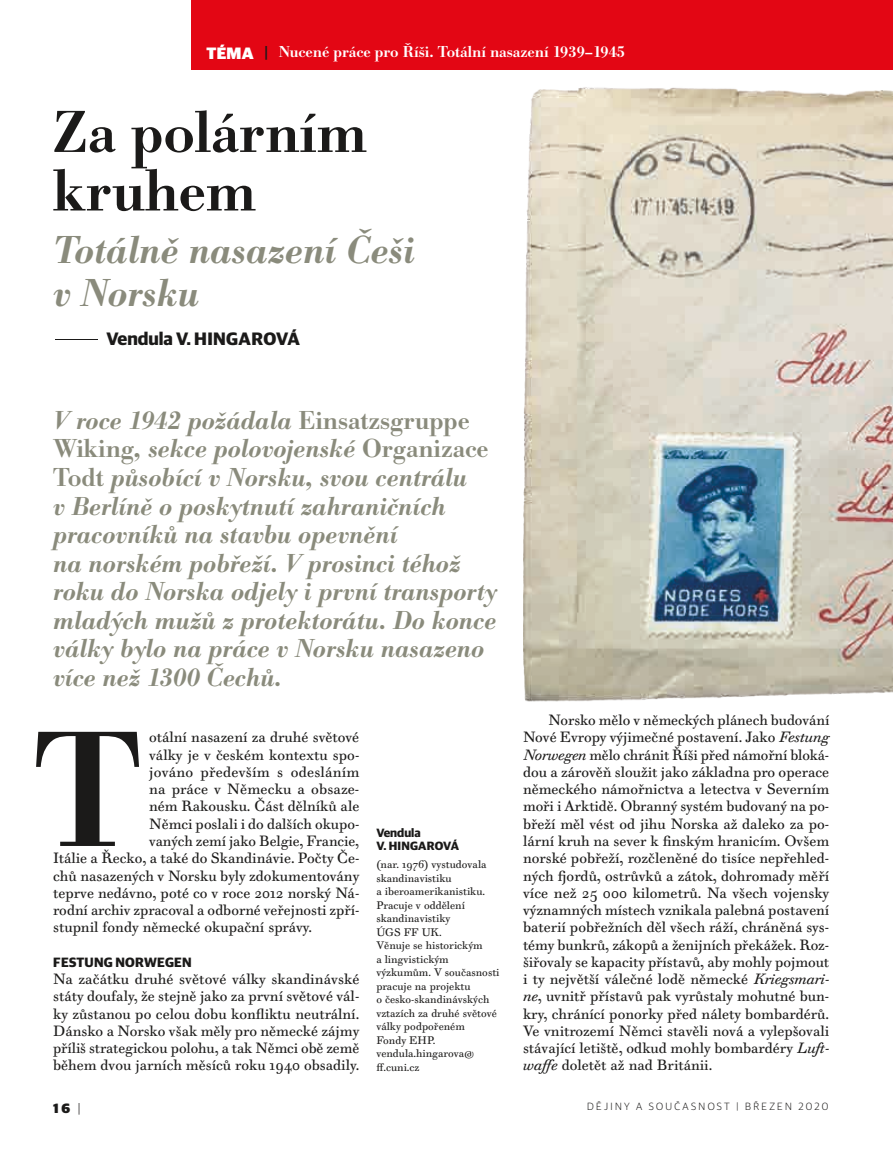
<style>
.page{position:relative;width:893px;height:1149px;background:#fff}
.page>*{position:absolute;margin:0;border:0;box-sizing:border-box;transform-origin:0 0}
.Základ_bez_odr{font:171px "Bodoni Antiqua TOT Dem Bol";color:#1b1a19}
.Titulek_velký{font:61.5px/58.5px "Bodoni Antiqua TOT Dem Bol";color:#1b1a19}
.Podtitul_velký{font:40.5px/43.5px "Bodoni Antiqua TOT Dem Bol Ita";color:#8a8b7c}
.Perex{font:27px/28.5px "Bodoni Antiqua TOT Dem Bol Ita";color:#8a8b7c}
.t1{font:700 18px "Guardian Sans";color:#1b1a19}
.t2{font:16.5px "Bodoni Antiqua TOT Dem Bol";color:#fff}
.Základ_bez_odr-2{font:14.25px/17.2px "Walbaum Text Pro";color:#1b1a19;text-align:justify}
.Mezititulek{font:700 13.5px "Guardian Sans";letter-spacing:.02em;color:#1b1a19}
.t3{font:900 13.5px "Guardian Sans";color:#1b1a19}
.Medailon_-_nadpis{font:700 12px/13.5px "Guardian Sans";color:#1b1a19}
.Literatura__medailon{font:10.5px/13.5px "Walbaum Text Pro";color:#1b1a19}
.t4{font:300 10.5px "Guardian Sans";letter-spacing:.22em;color:#1b1a19}
.s1{font-family:"Guardian Sans";font-weight:900}
.s2{color:#1b1a19}
.s3{font-weight:300;font-size:11.7px}
.s4{font-family:"Bodoni Antiqua TOT Dem Bol"}
.s5{font-style:italic}
.s6{font-weight:300}
</style>
<div class="page">
<img style="left:523px;top:69px;width:370px;height:633px">
<div style="left:191px;top:0;width:702px;height:69px;background:#e30614"></div>
<p class="t2" style="left:206px;top:43px;width:420px"><span class="s1">TÉMA</span> <span class="s2">|</span> Nucené práce pro Říši. Totální nasazení 1939–1945</p>
<p class="Titulek_velký" style="left:53px;top:104px;width:315px">Za polárním kruhem</p>
<p class="Podtitul_velký" style="left:53px;top:229px;width:363px">Totálně nasazení Češi v Norsku</p>
<p class="t1" style="left:53px;top:325px;width:248px"><span class="s3">—</span>Vendula V. HINGAROVÁ</p>
<p class="Perex" style="left:53px;top:406px;width:445px">V roce 1942 požádala <span class="s4">Einsatzsgruppe Wiking</span>, sekce polovojenské <span class="s4">Organizace Todt</span> působící v Norsku, svou centrálu<br>v Berlíně o poskytnutí zahraničních pracovníků na stavbu opevnění<br>na norském pobřeží. V prosinci téhož roku do Norska odjely i první transporty mladých mužů z protektorátu. Do konce války bylo na práce v Norsku nasazeno více než 1300 Čechů.</p>
<p class="Základ_bez_odr" style="left:34px;top:695px;width:108px">T</p>
<p class="Základ_bez_odr-2" style="left:149px;top:729px;width:212px">otální nasazení za druhé světové</p>
<p class="Základ_bez_odr-2" style="left:149px;top:746px;width:212px">války je v českém kontextu spo-</p>
<p class="Základ_bez_odr-2" style="left:149px;top:763px;width:212px">jováno především s odesláním</p>
<p class="Základ_bez_odr-2" style="left:149px;top:780px;width:212px">na práce v Německu a obsaze-</p>
<p class="Základ_bez_odr-2" style="left:149px;top:798px;width:212px">ném Rakousku. Část dělníků ale</p>
<p class="Základ_bez_odr-2" style="left:149px;top:815px;width:212px">Němci poslali i do dalších okupo-</p>
<p class="Základ_bez_odr-2" style="left:149px;top:832px;width:212px">vaných zemí jako Belgie, Francie,</p>
<p class="Základ_bez_odr-2" style="left:53px;top:849px;width:308px">Itálie a Řecko, a také do Skandinávie. Počty Če-</p>
<p class="Základ_bez_odr-2" style="left:53px;top:867px;width:308px">chů nasazených v Norsku byly zdokumentovány</p>
<p class="Základ_bez_odr-2" style="left:53px;top:884px;width:308px">teprve nedávno, poté co v roce 2012 norský Ná-</p>
<p class="Základ_bez_odr-2" style="left:53px;top:901px;width:308px">rodní archiv zpracoval a odborné veřejnosti zpří-</p>
<p class="Základ_bez_odr-2" style="left:53px;top:918px;width:261px">stupnil fondy německé okupační správy.</p>
<p class="Mezititulek" style="left:53px;top:951px;width:140px">FESTUNG NORWEGEN</p>
<p class="Základ_bez_odr-2" style="left:53px;top:970px;width:308px">Na začátku druhé světové války skandinávské státy doufaly, že stejně jako za první světové vál&shy;ky zůstanou po celou dobu konfliktu neutrální.<br>Dánsko a Norsko však měly pro německé zájmy příliš strategickou polohu, a tak Němci obě země během dvou jarních měsíců roku 1940 obsadily.</p>
<p class="Medailon_-_nadpis" style="left:376px;top:824px;width:84px">Vendula<br>V. HINGAROVÁ</p>
<p class="Literatura__medailon" style="left:376px;top:857px;width:125px">(nar. 1976) vystudovala skandinavistiku<br>a iberoamerikanistiku.<br>Pracuje v oddělení skandinavistiky<br>ÚGS FF UK.<br>Věnuje se historickým<br>a lingvistickým výzkumům. V současnosti pracuje na projektu<br>o česko-skandinávských vztazích za druhé světové války podpořeném<br>Fondy EHP.</p>
<p class="Literatura__medailon" style="left:376px;top:1046px;width:100px">vendula.hingarova@ ff.cuni.cz</p>
<p class="Základ_bez_odr-2" style="left:523px;top:711px;width:308px;text-indent:26px">Norsko mělo v německých plánech budování Nové Evropy výjimečné postavení. Jako <span class="s5">Festung Norwegen</span> mělo chránit Říši před námořní bloká&shy;dou a zárověň sloužit jako základna pro operace německého námořnictva a letectva v Severním moři i Arktidě. Obranný systém budovaný na po&shy;břeží měl vést od jihu Norska až daleko za po&shy;lární kruh na sever k finským hranicím. Ovšem norské pobřeží, rozčleněné do tisíce nepřehled&shy;ných fjordů, ostrůvků a zátok, dohromady měří více než 25 000 kilometrů. Na všech vojensky významných místech vznikala palebná postavení baterií pobřežních děl všech ráží, chráněná sys&shy;témy bunkrů, zákopů a ženijních překážek. Roz&shy;šiřovaly se kapacity přístavů, aby mohly pojmout i ty největší válečné lodě německé <span class="s5">Kriegsmari&shy;ne</span>, uvnitř přístavů pak vyrůstaly mohutné bun&shy;kry, chránící ponorky před nálety bombardérů.<br>Ve vnitrozemí Němci stavěli nová a vylepšovali stávající letiště, odkud mohly bombardéry <span class="s5">Luft&shy;waffe</span> doletět až nad Británii.</p>
<p class="t3" style="left:53px;top:1097px;width:29px">16 <span class="s6">|</span></p>
<p class="t4" style="left:587px;top:1099px;width:243px">DĚJINY A SOUČASNOST | BŘEZEN 2020</p>
</div>
